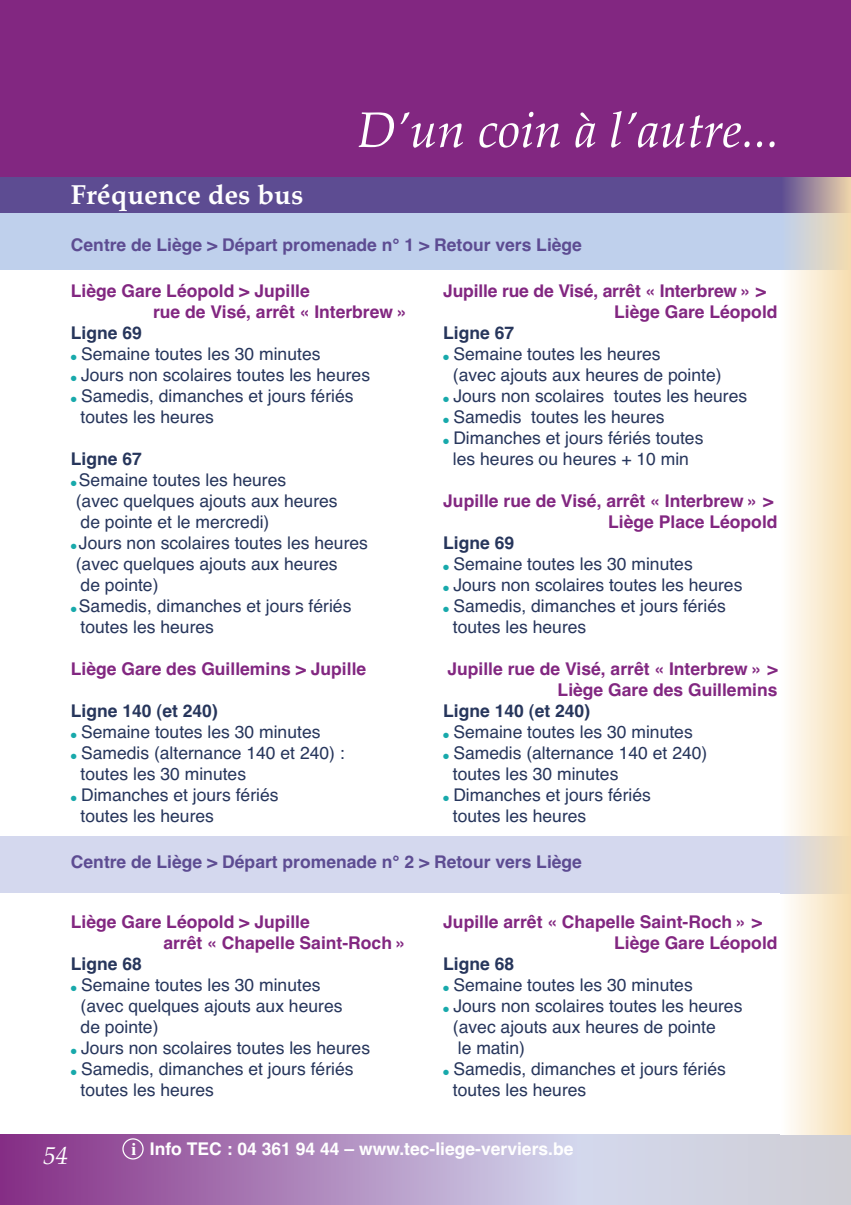
<style>
.page{position:relative;width:851px;height:1205px;background:#fff}
.page>*{position:absolute;margin:0;border:0;box-sizing:border-box;transform-origin:0 0}
.t1{font:italic 50px "Palatino";color:#fff}
.t2{font:700 27.5px "Palatino";color:#fff}
.t3{font:italic 25px "Palatino";color:#fff}
.t4{font:17.5px/21px "Helvetica";color:#27365c}
.t5{font:700 17.5px/21px "Helvetica";color:#822781}
.t6{font:700 17.5px "Helvetica";color:#5d4c92}
.t7{font:700 17.5px "Helvetica";color:#27365c}
.t8{font:700 17.5px "Helvetica";color:#fff}
.s1{color:#18a9ab}
.s2{font-family:"Times"}
</style>
<div class="page">
<div style="left:0;top:0;width:850px;height:177px;background:#822781"></div>
<div style="left:567px;top:1134px;width:283px;height:71px;background:#d1d3e1"></div>
<div style="left:0;top:1134px;width:576px;height:71px;background:linear-gradient(to right,#852d85,#d2d6ec)"></div>
<div style="left:122px;top:1138px;width:22px;height:21px;border:2px solid #fff;border-radius:50%"></div>
<div style="left:0;top:213px;width:850px;height:56px;background:#bfd0ec"></div>
<div style="left:0;top:177px;width:850px;height:36px;background:#5d4c92"></div>
<div style="left:0;top:836px;width:850px;height:57px;background:#d4d8ee"></div>
<img style="left:780px;top:177px;width:70px;height:957px">
<h2 class="t2" style="left:71px;top:178px;width:234px">Fréquence des bus</h2>
<h1 class="t1" style="left:357px;top:101px;width:424px">D’un coin à l’autre...</h1>
<p class="t6" style="left:71px;top:234px;width:512px">Centre de Liège &gt; Départ promenade n° 1 &gt; Retour vers Liège</p>
<p class="t5" style="left:153px;top:280px;width:256px;text-indent:-82px">Liège Gare Léopold &gt; Jupille<br>rue de Visé, arrêt « Interbrew »</p>
<p class="t7" style="left:71px;top:323px;width:72px">Ligne 69</p>
<p class="t4" style="left:71px;top:343px;width:251px"><span class="s1">●</span> Semaine toutes les 30 minutes</p>
<p class="t4" style="left:71px;top:364px;width:301px"><span class="s1">●</span> Jours non scolaires toutes les heures</p>
<p class="t4" style="left:81px;top:385px;width:274px;text-indent:-10px"><span class="s1">●</span> Samedis, dimanches et jours fériés toutes les heures</p>
<p class="t7" style="left:71px;top:449px;width:72px">Ligne 67</p>
<p class="t4" style="left:71px;top:469px;width:268px"><span class="s1">●</span> Semaine toutes les heures<br>(avec quelques ajouts aux heures de pointe et le mercredi)</p>
<p class="t4" style="left:71px;top:532px;width:298px"><span class="s1">●</span> Jours non scolaires toutes les heures (avec quelques ajouts aux heures<br>de pointe)</p>
<p class="t4" style="left:81px;top:595px;width:272px;text-indent:-10px"><span class="s1">●</span> Samedis, dimanches et jours fériés toutes les heures</p>
<p class="t5" style="left:71px;top:658px;width:297px">Liège Gare des Guillemins &gt; Jupille</p>
<p class="t7" style="left:71px;top:701px;width:148px">Ligne 140 (et 240)</p>
<p class="t4" style="left:71px;top:721px;width:251px"><span class="s1">●</span> Semaine toutes les 30 minutes</p>
<p class="t4" style="left:81px;top:742px;width:266px;text-indent:-10px"><span class="s1">●</span> Samedis (alternance 140 et 240) : toutes les 30 minutes</p>
<p class="t4" style="left:81px;top:784px;width:199px;text-indent:-10px"><span class="s1">●</span> Dimanches et jours fériés toutes les heures</p>
<p class="t5" style="left:614px;top:280px;width:165px;text-indent:-171px">Jupille rue de Visé, arrêt « Interbrew » &gt;<br>Liège Gare Léopold</p>
<p class="t7" style="left:443px;top:323px;width:72px">Ligne 67</p>
<p class="t4" style="left:453px;top:343px;width:270px;text-indent:-10px"><span class="s1">●</span> Semaine toutes les heures<br>(avec ajouts aux heures de pointe)</p>
<p class="t4" style="left:443px;top:385px;width:305px"><span class="s1">●</span> Jours non scolaires toutes les heures</p>
<p class="t4" style="left:443px;top:406px;width:223px"><span class="s1">●</span> Samedis toutes les heures</p>
<p class="t4" style="left:443px;top:427px;width:262px;text-align:center"><span class="s1">●</span> Dimanches et jours fériés toutes les heures ou heures + 10 min</p>
<p class="t5" style="left:443px;top:490px;width:336px;text-align:right">Jupille rue de Visé, arrêt « Interbrew » &gt;<br>Liège Place Léopold</p>
<p class="t7" style="left:443px;top:533px;width:72px">Ligne 69</p>
<p class="t4" style="left:443px;top:553px;width:251px"><span class="s1">●</span> Semaine toutes les 30 minutes</p>
<p class="t4" style="left:443px;top:574px;width:301px"><span class="s1">●</span> Jours non scolaires toutes les heures</p>
<p class="t4" style="left:453px;top:595px;width:274px;text-indent:-10px"><span class="s1">●</span> Samedis, dimanches et jours fériés toutes les heures</p>
<p class="t5" style="left:447px;top:658px;width:331px;text-align:right">Jupille rue de Visé, arrêt « Interbrew » &gt;<br>Liège Gare des Guillemins</p>
<p class="t7" style="left:443px;top:701px;width:148px">Ligne 140 (et 240)</p>
<p class="t4" style="left:443px;top:721px;width:251px"><span class="s1">●</span> Semaine toutes les 30 minutes</p>
<p class="t4" style="left:453px;top:742px;width:256px;text-indent:-10px"><span class="s1">●</span> Samedis (alternance 140 et 240) toutes les 30 minutes</p>
<p class="t4" style="left:453px;top:784px;width:199px;text-indent:-10px"><span class="s1">●</span> Dimanches et jours fériés toutes les heures</p>
<p class="t6" style="left:71px;top:851px;width:512px">Centre de Liège &gt; Départ promenade n° 2 &gt; Retour vers Liège</p>
<p class="t5" style="left:163px;top:911px;width:245px;text-indent:-92px">Liège Gare Léopold &gt; Jupille<br>arrêt « Chapelle Saint-Roch »</p>
<p class="t7" style="left:71px;top:953px;width:72px">Ligne 68</p>
<p class="t4" style="left:81px;top:974px;width:263px;text-indent:-10px"><span class="s1">●</span> Semaine toutes les 30 minutes (avec quelques ajouts aux heures de pointe)</p>
<p class="t4" style="left:71px;top:1037px;width:301px"><span class="s1">●</span> Jours non scolaires toutes les heures</p>
<p class="t4" style="left:81px;top:1058px;width:274px;text-indent:-10px"><span class="s1">●</span> Samedis, dimanches et jours fériés toutes les heures</p>
<p class="t5" style="left:614px;top:911px;width:165px;text-indent:-171px">Jupille arrêt « Chapelle Saint-Roch » &gt;<br>Liège Gare Léopold</p>
<p class="t7" style="left:443px;top:953px;width:72px">Ligne 68</p>
<p class="t4" style="left:443px;top:974px;width:251px"><span class="s1">●</span> Semaine toutes les 30 minutes</p>
<p class="t4" style="left:453px;top:995px;width:291px;text-indent:-10px"><span class="s1">●</span> Jours non scolaires toutes les heures (avec ajouts aux heures de pointe<br>le matin)</p>
<p class="t4" style="left:453px;top:1058px;width:274px;text-indent:-10px"><span class="s1">●</span> Samedis, dimanches et jours fériés toutes les heures</p>
<h3 class="t3" style="left:43px;top:1141px;width:26px">54</h3>
<p class="t8" style="left:131px;top:1138px;width:443px"><span class="s2">i</span> Info TEC : 04 361 94 44 – www.tec-liege-verviers.be</p>
</div>
